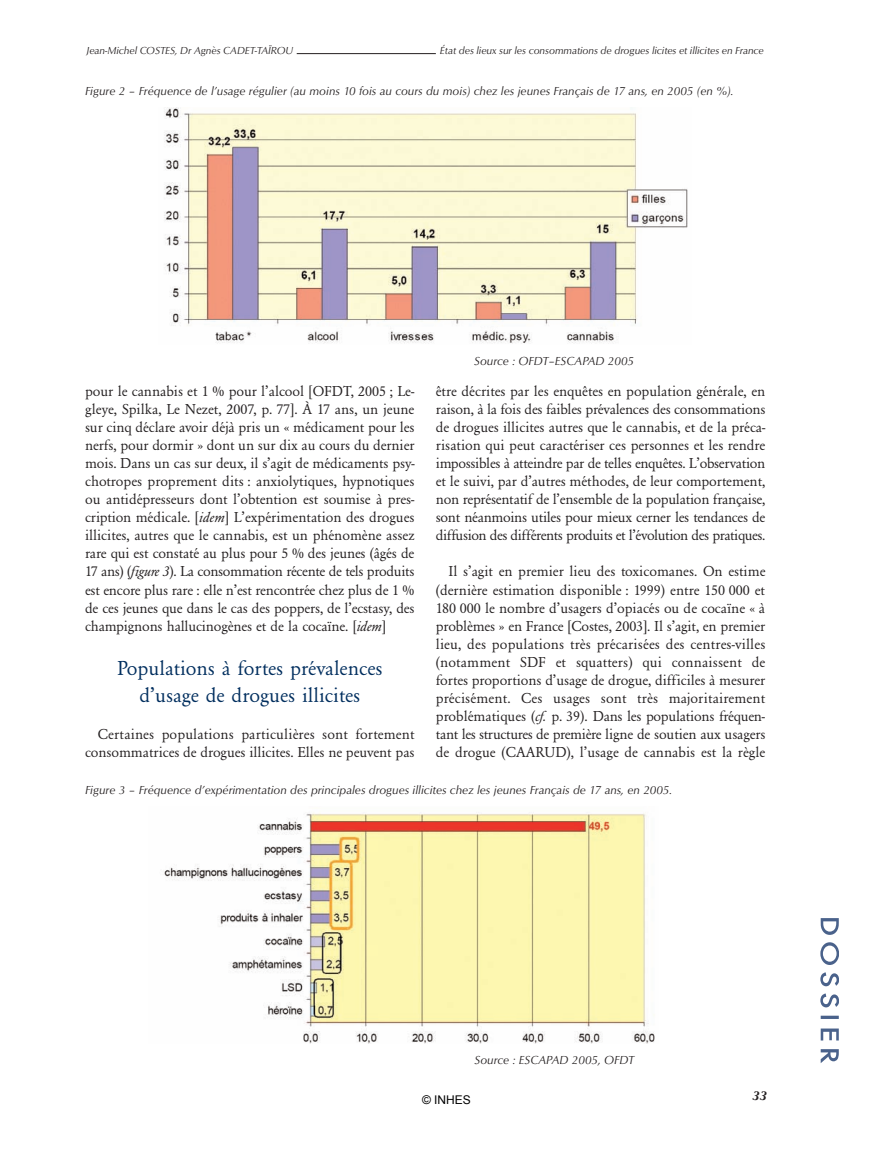
<style>
.page{position:relative;width:893px;height:1149px;background:#fff}
.page>*{position:absolute;margin:0;border:0;box-sizing:border-box;transform-origin:0 0}
.t1{font:21px/27px "Garamond";color:#002e5e;text-align:center}
.t2{font:15px/18px "Garamond";letter-spacing:-.005em;color:#231f20;text-align:justify}
.t3{font:italic 700 13.5px "Opus";color:#231f20}
.t4{font:italic 12px "Opus";letter-spacing:.005em;color:#231f20}
.t5{font:12px "Arial";color:#000}
.t6{font:italic 10.5px "Opus";color:#231f20}
.s1{font-style:italic}
</style>
<div class="page">
<hr style="left:297px;top:53px;width:139px;height:1px;background:#231f20">
<svg style="left:820px;top:918px;width:19px;height:144px"></svg>
<img style="left:164px;top:107px;width:524px;height:237px">
<img style="left:164px;top:813px;width:491px;height:230px">
<p class="t6" style="left:87px;top:46px;width:208px">Jean-Michel COSTES, Dr Agnès CADET-TAÏROU</p>
<p class="t6" style="left:440px;top:46px;width:325px">État des lieux sur les consommations de drogues licites et illicites en France</p>
<p class="t4" style="left:85px;top:86px;width:650px">Figure 2 – Fréquence de l’usage régulier (au moins 10 fois au cours du mois) chez les jeunes Français de 17 ans, en 2005 (en %).</p>
<p class="t2" style="left:85px;top:383px;width:331px">pour le cannabis et 1 % pour l’alcool [OFDT, 2005 ; Le&shy;gleye, Spilka, Le Nezet, 2007, p. 77]. À 17 ans, un jeune sur cinq déclare avoir déjà pris un « médicament pour les nerfs, pour dormir » dont un sur dix au cours du dernier mois. Dans un cas sur deux, il s’agit de médicaments psy&shy;chotropes proprement dits : anxiolytiques, hypnotiques ou antidépresseurs dont l’obtention est soumise à pres&shy;cription médicale. [<span class="s1">idem</span>] L’expérimentation des drogues illicites, autres que le cannabis, est un phénomène assez rare qui est constaté au plus pour 5 % des jeunes (âgés de 17 ans) (<span class="s1">figure 3</span>). La consommation récente de tels produits est encore plus rare : elle n’est rencontrée chez plus de 1 % de ces jeunes que dans le cas des poppers, de l’ecstasy, des champignons hallucinogènes et de la cocaïne. [<span class="s1">idem</span>]</p>
<h1 class="t1" style="left:117px;top:655px;width:267px">Populations à fortes prévalences d’usage de drogues illicites</h1>
<p class="t2" style="left:85px;top:725px;width:331px;text-align:right">Certaines populations particulières sont fortement consommatrices de drogues illicites. Elles ne peuvent pas</p>
<p class="t4" style="left:474px;top:356px;width:161px">Source : OFDT–ESCAPAD 2005</p>
<p class="t2" style="left:436px;top:383px;width:331px">être décrites par les enquêtes en population générale, en raison, à la fois des faibles prévalences des consommations de drogues illicites autres que le cannabis, et de la préca&shy;risation qui peut caractériser ces personnes et les rendre impossibles à atteindre par de telles enquêtes. L’observation et le suivi, par d’autres méthodes, de leur comportement, non représentatif de l’ensemble de la population française, sont néanmoins utiles pour mieux cerner les tendances de diffusion des différents produits et l’évolution des pratiques.</p>
<p class="t2" style="left:436px;top:563px;width:331px;text-indent:13px">Il s’agit en premier lieu des toxicomanes. On estime (dernière estimation disponible : 1999) entre 150 000 et 180 000 le nombre d’usagers d’opiacés ou de cocaïne « à problèmes » en France [Costes, 2003]. Il s’agit, en premier lieu, des populations très précarisées des centres-villes (notamment SDF et squatters) qui connaissent de fortes proportions d’usage de drogue, difficiles à mesurer précisément. Ces usages sont très majoritairement problématiques (<span class="s1">cf.</span> p. 39). Dans les populations fréquen&shy;tant les structures de première ligne de soutien aux usagers de drogue (CAARUD), l’usage de cannabis est la règle</p>
<p class="t4" style="left:85px;top:784px;width:589px">Figure 3 – Fréquence d’expérimentation des principales drogues illicites chez les jeunes Français de 17 ans, en 2005.</p>
<p class="t4" style="left:475px;top:1054px;width:161px">Source : ESCAPAD 2005, OFDT</p>
<p class="t5" style="left:422px;top:1091px;width:50px">© INHES</p>
<p class="t3" style="left:752px;top:1089px;width:16px">33</p>
</div>
